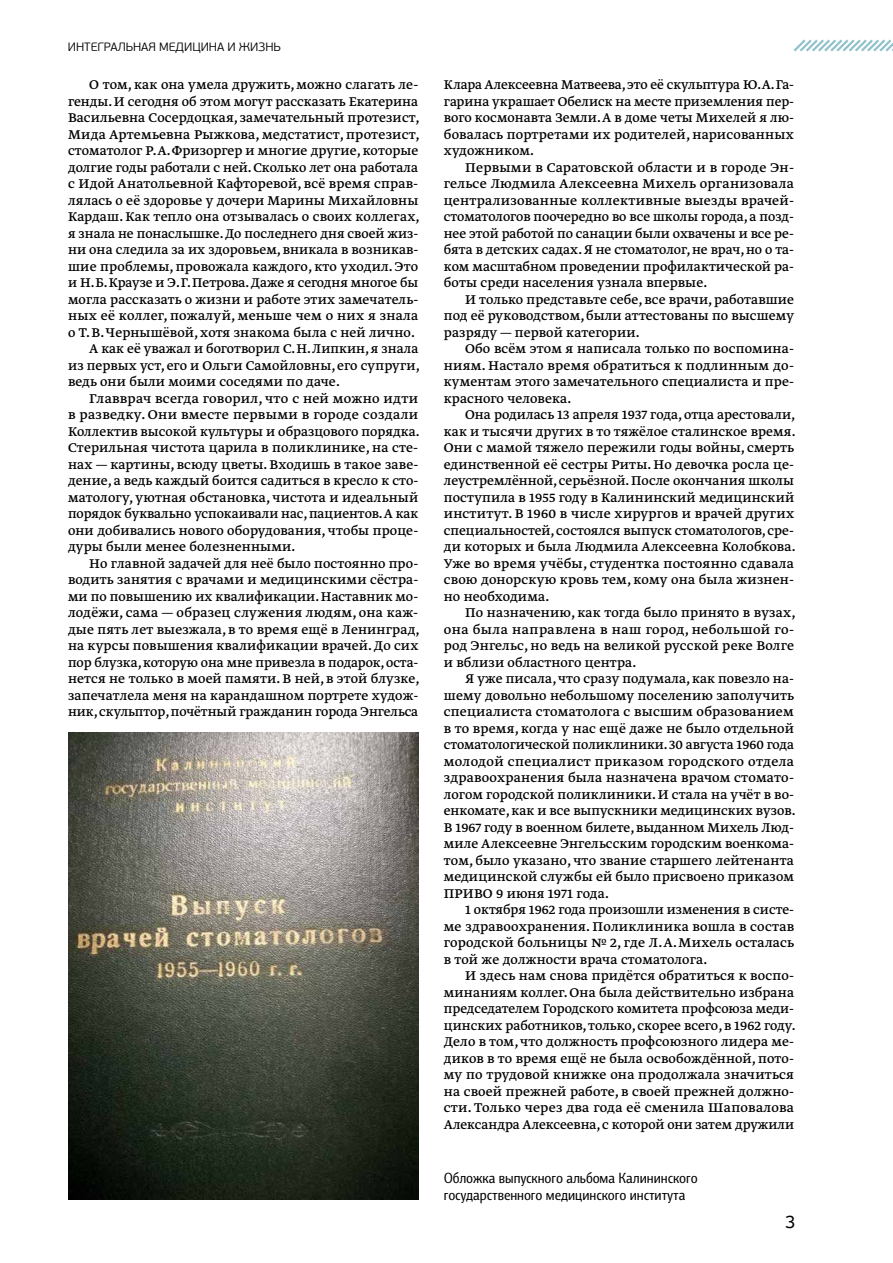
<style>
.page{position:relative;width:893px;height:1263px;background:#fff}
.page>*{position:absolute;margin:0;border:0;box-sizing:border-box;transform-origin:0 0}
.t1{font:18px "PF Beau Sans Pro";color:#000}
.t2{font:15px/16.5px "Greta Text Pro";letter-spacing:.005em;color:#000;text-align:justify}
.t3{font:15px/16.5px "Barnaul Grotesk";color:#000}
.t4{font:300 12px "PF Beau Sans Pro";color:#000}
</style>
<div class="page">
<svg style="left:793px;top:39px;width:100px;height:13px"></svg>
<img style="left:69px;top:733px;width:349px;height:466px">
<p class="t4" style="left:68px;top:40px;width:215px">ИНТЕГРАЛЬНАЯ МЕДИЦИНА И ЖИЗНЬ</p>
<p class="t2" style="left:89px;top:77px;width:330px">О том, как она умела дружить, можно слагать ле-</p>
<p class="t2" style="left:68px;top:94px;width:352px">генды. И сегодня об этом могут рассказать Екатерина</p>
<p class="t2" style="left:68px;top:110px;width:353px">Васильевна Сосердоцкая, замечательный протезист,</p>
<p class="t2" style="left:68px;top:127px;width:353px">Мида Артемьевна Рыжкова, медстатист, протезист,</p>
<p class="t2" style="left:68px;top:143px;width:352px">стоматолог Р.А.Фризоргер и многие другие, которые</p>
<p class="t2" style="left:68px;top:160px;width:352px">долгие годы работали с ней. Сколько лет она работала</p>
<p class="t2" style="left:68px;top:176px;width:352px">с Идой Анатольевной Кафторевой, всё время справ-</p>
<p class="t2" style="left:68px;top:193px;width:352px">лялась о её здоровье у дочери Марины Михайловны</p>
<p class="t2" style="left:68px;top:209px;width:353px">Кардаш. Как тепло она отзывалась о своих коллегах,</p>
<p class="t2" style="left:68px;top:226px;width:352px">я знала не понаслышке. До последнего дня своей жиз-</p>
<p class="t2" style="left:68px;top:242px;width:352px">ни она следила за их здоровьем, вникала в возникав-</p>
<p class="t2" style="left:68px;top:259px;width:352px">шие проблемы, провожала каждого, кто уходил. Это</p>
<p class="t2" style="left:68px;top:275px;width:352px">и Н.Б.Краузе и Э.Г.Петрова. Даже я сегодня многое бы</p>
<p class="t2" style="left:68px;top:292px;width:352px">могла рассказать о жизни и работе этих замечатель-</p>
<p class="t2" style="left:68px;top:308px;width:352px">ных её коллег, пожалуй, меньше чем о них я знала</p>
<p class="t2" style="left:68px;top:325px;width:348px">о Т.В.Чернышёвой, хотя знакома была с ней лично.</p>
<p class="t2" style="left:89px;top:341px;width:331px">А как её уважал и боготворил С.Н.Липкин, я знала</p>
<p class="t2" style="left:68px;top:358px;width:353px">из первых уст, его и Ольги Самойловны, его супруги,</p>
<p class="t2" style="left:68px;top:374px;width:273px">ведь они были моими соседями по даче.</p>
<p class="t2" style="left:89px;top:391px;width:330px">Главврач всегда говорил, что с ней можно идти</p>
<p class="t2" style="left:68px;top:407px;width:352px">в разведку. Они вместе первыми в городе создали</p>
<p class="t2" style="left:68px;top:424px;width:353px">Коллектив высокой культуры и образцового порядка.</p>
<p class="t2" style="left:68px;top:440px;width:352px">Стерильная чистота царила в поликлинике, на сте-</p>
<p class="t2" style="left:68px;top:457px;width:352px">нах — картины, всюду цветы. Входишь в такое заве-</p>
<p class="t2" style="left:68px;top:473px;width:352px">дение, а ведь каждый боится садиться в кресло к сто-</p>
<p class="t2" style="left:68px;top:490px;width:352px">матологу, уютная обстановка, чистота и идеальный</p>
<p class="t2" style="left:68px;top:506px;width:352px">порядок буквально успокаивали нас, пациентов. А как</p>
<p class="t2" style="left:68px;top:523px;width:352px">они добивались нового оборудования, чтобы проце-</p>
<p class="t2" style="left:68px;top:539px;width:229px">дуры были менее болезненными.</p>
<p class="t2" style="left:89px;top:556px;width:330px">Но главной задачей для неё было постоянно про-</p>
<p class="t2" style="left:68px;top:572px;width:352px">водить занятия с врачами и медицинскими сёстра-</p>
<p class="t2" style="left:68px;top:589px;width:352px">ми по повышению их квалификации. Наставник мо-</p>
<p class="t2" style="left:68px;top:605px;width:352px">лодёжи, сама — образец служения людям, она каж-</p>
<p class="t2" style="left:68px;top:622px;width:353px">дые пять лет выезжала, в то время ещё в Ленинград,</p>
<p class="t2" style="left:68px;top:638px;width:352px">на курсы повышения квалификации врачей. До сих</p>
<p class="t2" style="left:68px;top:655px;width:352px">пор блузка, которую она мне привезла в подарок, оста-</p>
<p class="t2" style="left:68px;top:671px;width:353px">нется не только в моей памяти. В ней, в этой блузке,</p>
<p class="t2" style="left:68px;top:688px;width:352px">запечатлела меня на карандашном портрете худож-</p>
<p class="t2" style="left:68px;top:704px;width:352px">ник, скульптор, почётный гражданин города Энгельса</p>
<p class="t2" style="left:444px;top:77px;width:352px">Клара Алексеевна Матвеева, это её скульптура Ю.А.Га&shy;гарина украшает Обелиск на месте приземления пер&shy;вого космонавта Земли. А в доме четы Михелей я лю&shy;бовалась портретами их родителей, нарисованных художником.</p>
<p class="t2" style="left:444px;top:160px;width:352px;text-indent:21px">Первыми в Саратовской области и в городе Эн&shy;гельсе Людмила Алексеевна Михель организовала централизованные коллективные выезды врачей&shy;стоматологов поочередно во все школы города, а позд&shy;нее этой работой по санации были охвачены и все ре&shy;бята в детских садах. Я не стоматолог, не врач, но о та&shy;ком масштабном проведении профилактической ра&shy;боты среди населения узнала впервые.</p>
<p class="t2" style="left:444px;top:292px;width:352px;text-indent:21px">И только представьте себе, все врачи, работавшие под её руководством, были аттестованы по высшему разряду — первой категории.</p>
<p class="t2" style="left:444px;top:341px;width:352px;text-indent:21px">Обо всём этом я написала только по воспомина&shy;ниям. Настало время обратиться к подлинным до&shy;кументам этого замечательного специалиста и пре&shy;красного человека.</p>
<p class="t2" style="left:444px;top:407px;width:353px;text-indent:21px">Она родилась 13 апреля 1937 года, отца арестовали, как и тысячи других в то тяжёлое сталинское время.<br>Они с мамой тяжело пережили годы войны, смерть единственной её сестры Риты. Но девочка росла це&shy;леустремлённой, серьёзной. После окончания школы поступила в 1955 году в Калининский медицинский институт. В 1960 в числе хирургов и врачей других специальностей, состоялся выпуск стоматологов, сре&shy;ди которых и была Людмила Алексеевна Колобкова.<br>Уже во время учёбы, студентка постоянно сдавала свою донорскую кровь тем, кому она была жизнен&shy;но необходима.</p>
<p class="t2" style="left:444px;top:605px;width:353px;text-indent:21px">По назначению, как тогда было принято в вузах, она была направлена в наш город, небольшой го&shy;род Энгельс, но ведь на великой русской реке Волге и вблизи областного центра.</p>
<p class="t2" style="left:444px;top:671px;width:353px;text-indent:21px">Я уже писала, что сразу подумала, как повезло на&shy;шему довольно небольшому поселению заполучить специалиста стоматолога с высшим образованием в то время, когда у нас ещё даже не было отдельной стоматологической поликлиники. 30 августа 1960 года молодой специалист приказом городского отдела здравоохранения была назначена врачом стомато&shy;логом городской поликлиники. И стала на учёт в во&shy;енкомате, как и все выпускники медицинских вузов.<br>В 1967 году в военном билете, выданном Михель Люд&shy;миле Алексеевне Энгельсским городским военкома&shy;том, было указано, что звание старшего лейтенанта медицинской службы ей было присвоено приказом ПРИВО 9 июня 1971 года.</p>
<p class="t2" style="left:444px;top:902px;width:352px;text-indent:21px">1 октября 1962 года произошли изменения в систе&shy;ме здравоохранения. Поликлиника вошла в состав городской больницы № 2, где Л.А.Михель осталась в той же должности врача стоматолога.</p>
<p class="t2" style="left:444px;top:968px;width:353px;text-indent:21px">И здесь нам снова придётся обратиться к воспо&shy;минаниям коллег. Она была действительно избрана председателем Городского комитета профсоюза меди&shy;цинских работников, только, скорее всего, в 1962 году.<br>Дело в том, что должность профсоюзного лидера ме&shy;диков в то время ещё не была освобождённой, пото&shy;му по трудовой книжке она продолжала значиться на своей прежней работе, в своей прежней должно&shy;сти. Только через два года её сменила Шаповалова Александра Алексеевна, с которой они затем дружили</p>
<p class="t3" style="left:444px;top:1169px;width:255px">Обложка выпускного альбома Калининского государственного медицинского института</p>
<p class="t1" style="left:785px;top:1211px;width:12px">3</p>
</div>
